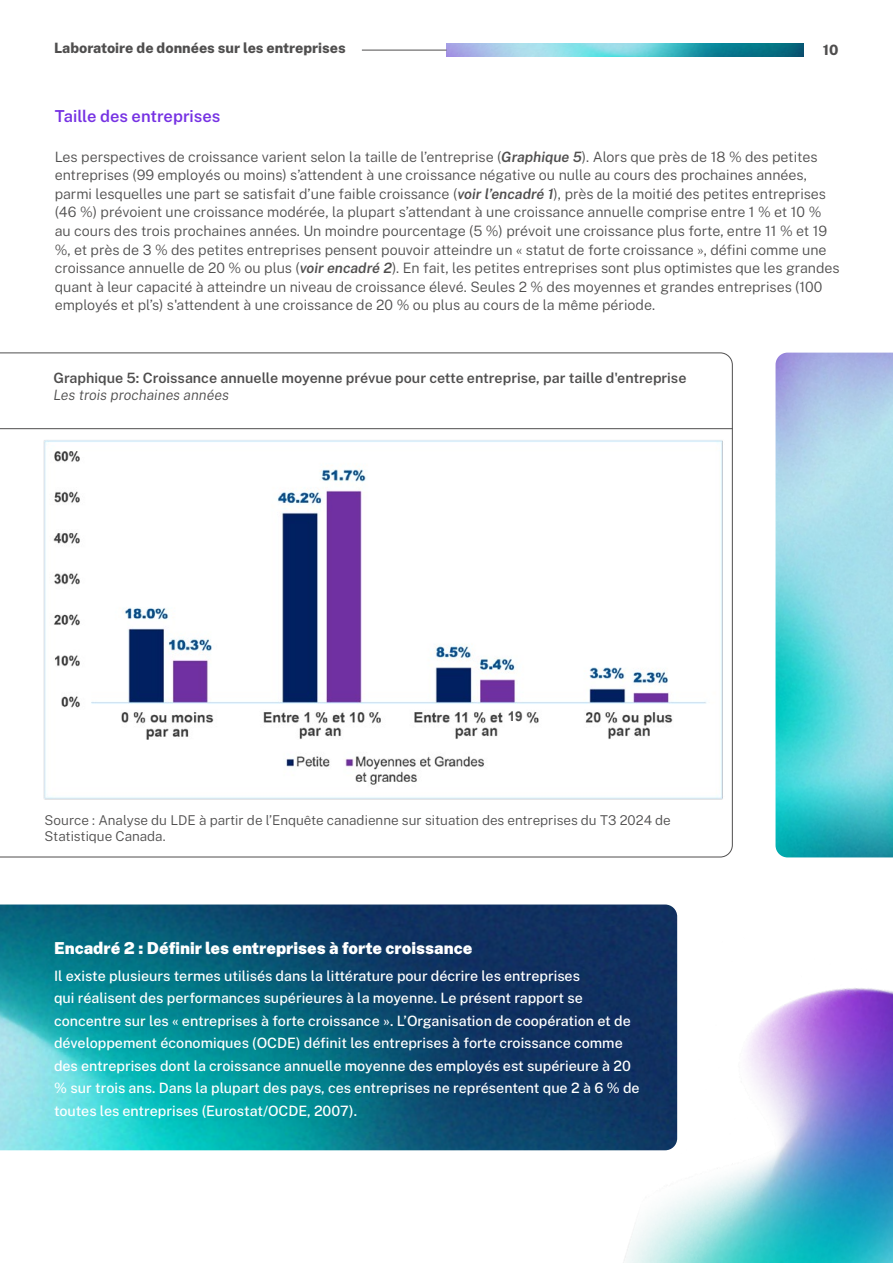
<style>
.page{position:relative;width:893px;height:1263px;background:#fff}
.page>*{position:absolute;margin:0;border:0;box-sizing:border-box;transform-origin:0 0}
.t1{font:900 16.5px "Public Sans";color:#fff}
.t2{font:600 16.5px "Public Sans";color:#7632e3}
.t3{font:300 14.25px/18.6px "Public Sans";color:#4f4e4e}
.t4{font:500 14.25px/22.5px "Public Sans";color:#fff}
.t5{font:600 14.25px "Public Sans";color:#4f4e4e}
.t6{font:800 14.25px "Public Sans";color:#4f4e4e}
.t7{font:italic 300 14.25px "Public Sans";color:#4f4e4e}
.t8{font:300 13.5px/16.2px "Public Sans";color:#4f4e4e}
.t9{font:700 13.5px "Arial";color:#4f4e4e}
.s1{font-weight:600;font-style:italic}
</style>
<div class="page">
<img style="left:446px;top:44px;width:358px;height:12px">
<hr style="left:362px;top:50px;width:84px;height:1px;background:#4f4e4e">
<svg style="left:0;top:352px;width:733px;height:505px"></svg>
<hr style="left:0;top:428px;width:733px;height:1px;background:#4f4e4e">
<img style="left:43px;top:440px;width:681px;height:360px">
<img style="left:775px;top:353px;width:118px;height:491px">
<img style="left:0;top:904px;width:535px;height:246px">
<img style="left:535px;top:844px;width:358px;height:419px">
<div style="left:505px;top:707px;width:20px;height:22px;background:#fff"></div>
<p class="t6" style="left:54px;top:37px;width:293px">Laboratoire de données sur les entreprises</p>
<p class="t6" style="left:823px;top:39px;width:17px">10</p>
<p class="t2" style="left:55px;top:104px;width:167px">Taille des entreprises</p>
<p class="t3" style="left:55px;top:147px;width:786px">Les perspectives de croissance varient selon la taille de l’entreprise (<span class="s1">Graphique 5</span>). Alors que près de 18 % des petites entreprises (99 employés ou moins) s’attendent à une croissance négative ou nulle au cours des prochaines années, parmi lesquelles une part se satisfait d’une faible croissance (<span class="s1">voir l’encadré 1</span>), près de la moitié des petites entreprises (46 %) prévoient une croissance modérée, la plupart s’attendant à une croissance annuelle comprise entre 1 % et 10 % au cours des trois prochaines années. Un moindre pourcentage (5 %) prévoit une croissance plus forte, entre 11 % et 19 %, et près de 3 % des petites entreprises pensent pouvoir atteindre un « statut de forte croissance », défini comme une croissance annuelle de 20 % ou plus (<span class="s1">voir encadré 2</span>). En fait, les petites entreprises sont plus optimistes que les grandes quant à leur capacité à atteindre un niveau de croissance élevé. Seules 2 % des moyennes et grandes entreprises (100 employés et pl’s) s'attendent à une croissance de 20 % ou plus au cours de la même période.</p>
<p class="t5" style="left:53px;top:368px;width:635px">Graphique 5: Croissance annuelle moyenne prévue pour cette entreprise, par taille d'entreprise</p>
<p class="t7" style="left:53px;top:385px;width:177px">Les trois prochaines années</p>
<p class="t9" style="left:508px;top:708px;width:17px">19</p>
<p class="t8" style="left:45px;top:811px;width:628px">Source : Analyse du LDE à partir de l’Enquête canadienne sur situation des entreprises du T3 2024 de<br>Statistique Canada.</p>
<p class="t1" style="left:54px;top:935px;width:420px">Encadré 2 : Définir les entreprises à forte croissance</p>
<p class="t4" style="left:54px;top:964px;width:587px">Il existe plusieurs termes utilisés dans la littérature pour décrire les entreprises<br>qui réalisent des performances supérieures à la moyenne. Le présent rapport se concentre sur les « entreprises à forte croissance ». L’Organisation de coopération et de développement économiques (OCDE) définit les entreprises à forte croissance comme des entreprises dont la croissance annuelle moyenne des employés est supérieure à 20 % sur trois ans. Dans la plupart des pays, ces entreprises ne représentent que 2 à 6 % de toutes les entreprises (Eurostat/OCDE, 2007).</p>
</div>
